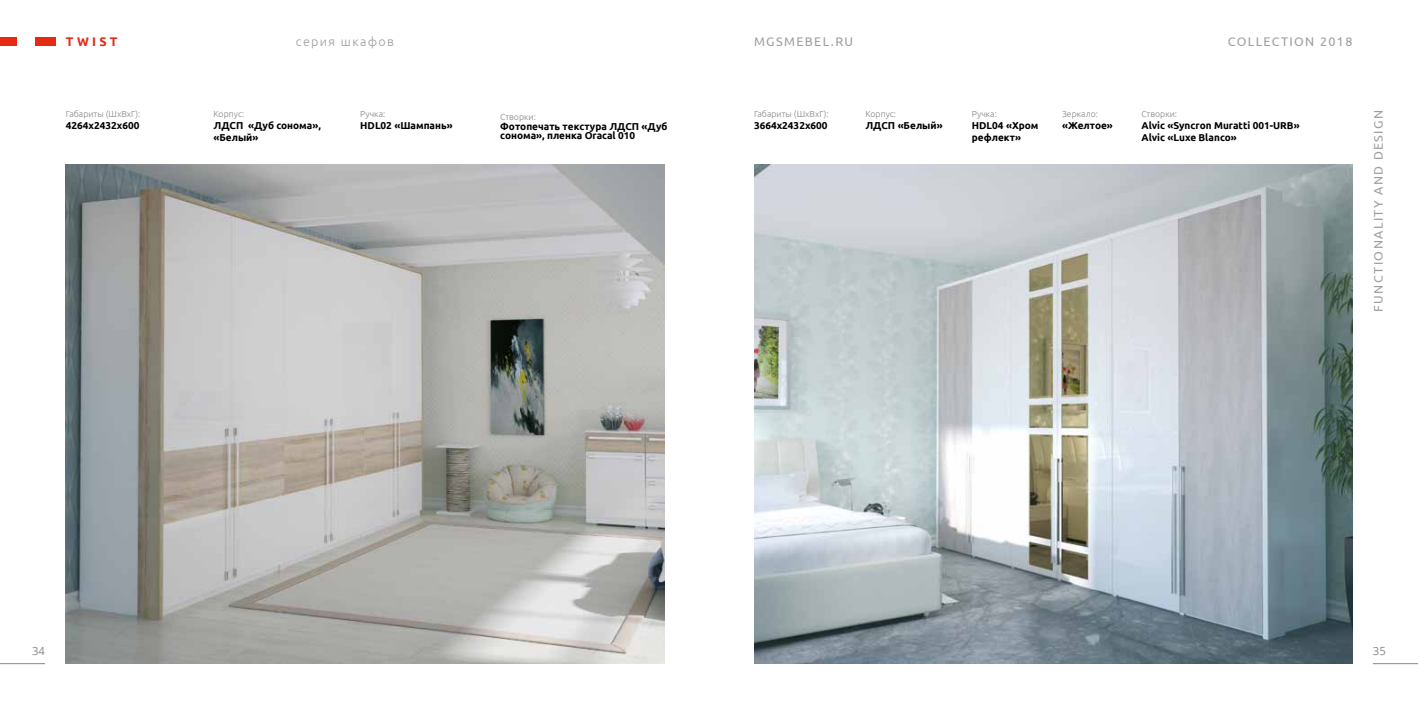
<style>
.page{position:relative;width:1418px;height:709px;background:#fff}
.page>*{position:absolute;margin:0;border:0;box-sizing:border-box;transform-origin:0 0}
.t1{font:12.5px "Ubuntu";letter-spacing:.11em;color:#9d9d9c}
.t2{font:300 12.5px "Ubuntu";letter-spacing:.11em;color:#9d9d9c}
.t3{font:700 12.5px "Ubuntu";letter-spacing:.26em;color:#e52a13}
.t4{font:11.25px "Open Sans";color:#878787}
.t5{font:700 10px/12px "Ubuntu";color:#000}
.t6{font:300 8.75px "Ubuntu";color:#878787}
</style>
<div class="page">
<img style="left:754px;top:165px;width:598px;height:499px">
<img style="left:66px;top:165px;width:598px;height:499px">
<hr style="left:0;top:663px;width:45px;height:1px;background:#878787">
<hr style="left:1372px;top:663px;width:45px;height:1px;background:#878787">
<div style="left:35px;top:37px;width:21px;height:9px;background:#e52a13"></div>
<div style="left:0;top:37px;width:16px;height:9px;background:#e52a13"></div>
<p class="t2" style="left:296px;top:34px;width:100px">серия шкафов</p>
<p class="t1" style="left:754px;top:34px;width:101px">MGSMEBEL.RU</p>
<p class="t3" style="left:66px;top:34px;width:53px">TWIST</p>
<p class="t1" style="left:1227px;top:34px;width:126px">COLLECTION 2018</p>
<p class="t6" style="left:66px;top:108px;width:76px">Габариты (ШхВхГ):</p>
<p class="t5" style="left:66px;top:119px;width:75px">4264х2432х600</p>
<p class="t6" style="left:213px;top:108px;width:32px">Корпус:</p>
<p class="t5" style="left:213px;top:119px;width:109px">ЛДСП «Дуб сонома», «Белый»</p>
<p class="t6" style="left:360px;top:108px;width:26px">Ручка:</p>
<p class="t5" style="left:360px;top:119px;width:94px">HDL02 «Шампань»</p>
<p class="t6" style="left:500px;top:112px;width:37px">Створки:</p>
<p class="t5" style="left:500px;top:121px;width:169px;line-height:9.5px">Фотопечать текстура ЛДСП «Дуб сонома», пленка Oracal 010</p>
<p class="t6" style="left:754px;top:108px;width:76px">Габариты (ШхВхГ):</p>
<p class="t5" style="left:754px;top:119px;width:75px">3664х2432х600</p>
<p class="t6" style="left:865px;top:108px;width:32px">Корпус:</p>
<p class="t5" style="left:865px;top:119px;width:79px">ЛДСП «Белый»</p>
<p class="t6" style="left:971px;top:108px;width:26px">Ручка:</p>
<p class="t5" style="left:971px;top:119px;width:68px">HDL04 «Хром рефлект»</p>
<p class="t6" style="left:1062px;top:108px;width:37px">Зеркало:</p>
<p class="t5" style="left:1062px;top:119px;width:52px">«Желтое»</p>
<p class="t6" style="left:1141px;top:108px;width:37px">Створки:</p>
<p class="t5" style="left:1141px;top:119px;width:160px">Alvic «Syncron Muratti 001-URB»<br>Alvic «Luxe Blanco»</p>
<p class="t1" style="left:1370px;top:311px;width:203px;rotate:-90deg">FUNCTIONALITY AND DESIGN</p>
<p class="t4" style="left:32px;top:643px;width:14px">34</p>
<p class="t4" style="left:1372px;top:643px;width:14px">35</p>
</div>
